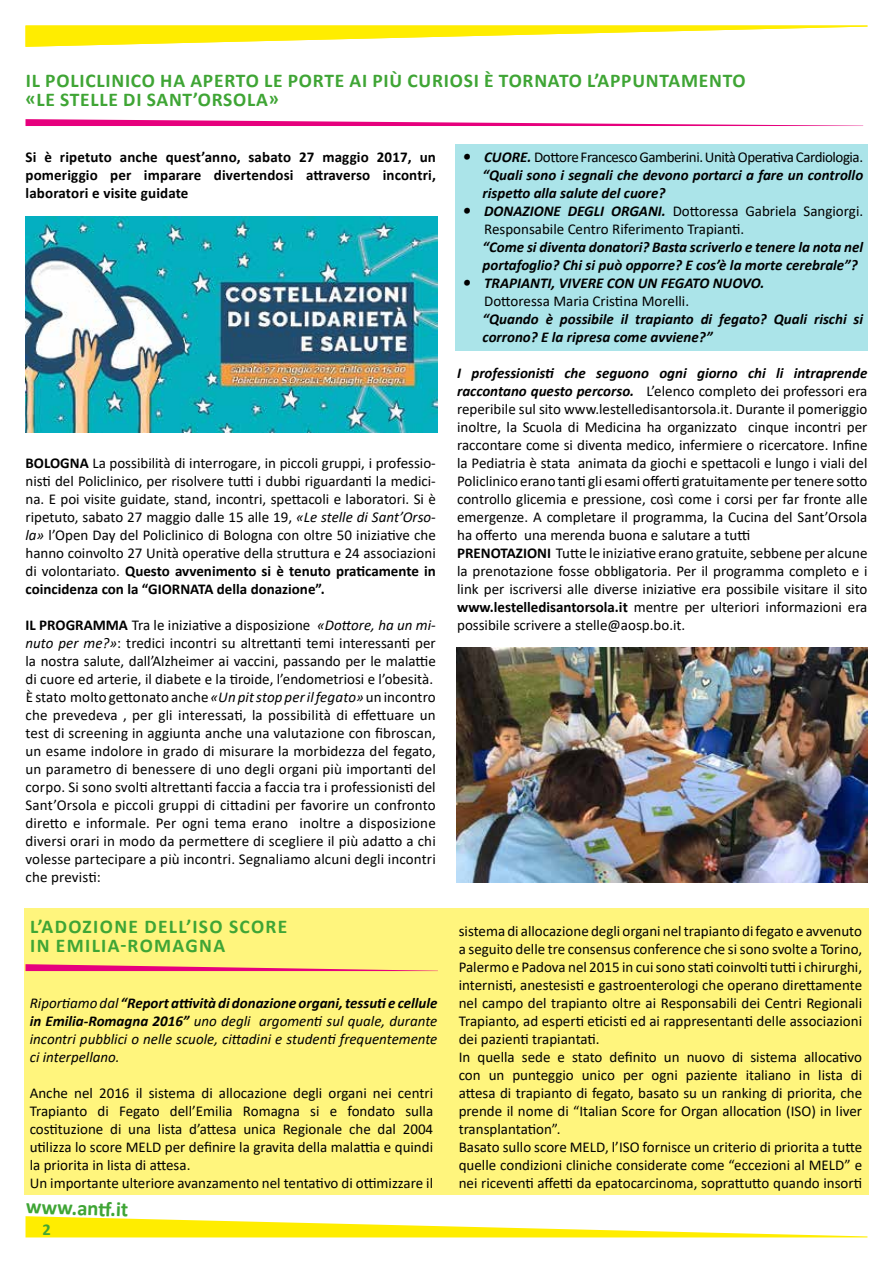
<style>
.page{position:relative;width:893px;height:1263px;background:#fff}
.page>*{position:absolute;margin:0;border:0;box-sizing:border-box;transform-origin:0 0}
.t1{font:700 21px "Calibri";color:#3fa535}
.t2{font:700 19.5px/19.5px "Calibri";letter-spacing:.04em;color:#3fa535}
.t3{font:700 19.5px/19.5px "Calibri";letter-spacing:.07em;color:#3fa535}
.t4{font:700 16.5px "Calibri";color:#3fa535}
.t5{font:15px/18px "Calibri";color:#000}
.t6{font:italic 700 15px/18px "Calibri";color:#000}
.t7{font:italic 15px/18px "Calibri";color:#000;text-align:justify}
.t8{font:700 15px/18px "Calibri";letter-spacing:.01em;color:#000;text-align:justify}
.s1{font-weight:700}
.s2{font-style:italic}
.s3{font-size:16.5px}
.s4{font-weight:400;font-style:normal}
.s5{font-weight:700;font-style:italic;font-size:16.5px}
.s6{font-weight:700;font-style:italic}
</style>
<div class="page">
<div style="left:455px;top:144px;width:412px;height:206px;background:#abe4e9"></div>
<div style="left:25px;top:908px;width:844px;height:286px;background:#fff57d"></div>
<svg style="left:26px;top:1216px;width:841px;height:21px"></svg>
<svg style="left:26px;top:26px;width:841px;height:21px"></svg>
<svg style="left:26px;top:119px;width:837px;height:7px"></svg>
<img style="left:456px;top:648px;width:411px;height:234px">
<img style="left:26px;top:216px;width:412px;height:216px">
<svg style="left:26px;top:964px;width:412px;height:7px"></svg>
<h2 class="t2" style="left:26px;top:70px;width:722px">Il policlinico ha aperto le porte ai più curiosi è tornato l’appuntamento «Le stelle di Sant’Orsola»</h2>
<p class="t8" style="left:26px;top:148px;width:412px">Si è ripetuto anche quest’anno, sabato 27 maggio 2017, un pomeriggio per imparare divertendosi attraverso incontri, laboratori e visite guidate</p>
<p class="t5" style="left:26px;top:454px;width:412px;text-align:justify;text-indent:44px"><span class="s1">NA</span> La possibilità di interrogare, in piccoli gruppi, i professio&shy;nisti del Policlinico, per risolvere tutti i dubbi riguardanti la medici&shy;na. E poi visite guidate, stand, incontri, spettacoli e laboratori. Si è ripetuto, sabato 27 maggio dalle 15 alle 19, <span class="s2">«Le stelle di Sant’Orso&shy;la»</span> l’Open Day del Policlinico di Bologna con oltre 50 iniziative che hanno coinvolto 27 Unità operative della struttura e 24 associazioni di volontariato. <span class="s1">Questo avvenimento si è tenuto praticamente in coincidenza con la “GIOR</span></p>
<p class="t8" style="left:26px;top:454px;width:10px">BOLOG</p>
<p class="t8" style="left:180px;top:580px;width:146px">NATA della donazione”.</p>
<p class="t5" style="left:26px;top:616px;width:412px;text-indent:106px">Tra le iniziative a disposizione <span class="s2">«Dottore, ha un mi&shy;nuto per me?»</span>: tredici incontri su altrettanti temi interessanti per la nostra salute, dall’Alzheimer ai vaccini, passando per le malattie di cuore ed arterie, il diabete e la tiroide, l’endometriosi e l’obesità. è stato molto gettonato anche <span class="s2">«Un pit stop per il fegato»</span> un incontro che prevedeva , per gli interessati, la possibilità di effettuare un test di screening in aggiunta anche una valutazione con fibroscan, un esame indolore in grado di misurare la morbidezza del fegato, un parametro di benessere di uno degli organi più importanti del corpo. Si sono svolti altrettanti faccia a faccia tra i professionisti del Sant’Orsola e piccoli gruppi di cittadini per favorire un confronto diretto e informale. Per ogni tema erano inoltre a disposizione diversi orari in modo da permettere di scegliere il più adatto a chi volesse partecipare a più incontri. Segnaliamo alcuni degli incontri che previsti:</p>
<p class="t8" style="left:26px;top:616px;width:24px">IL PROGRAMMA</p>
<h2 class="t3" style="left:30px;top:916px;width:259px">L’adozione dell’Iso Score in Emilia-Romagna</h2>
<p class="t7" style="left:30px;top:993px;width:409px">Riportiamo dal <span class="s1">“Report attività di donazione organi, tessuti e cellule in Emilia-Romagna 2016”</span> uno degli argomenti sul quale, durante incontri pubblici o nelle scuole, cittadini e studenti frequentemente ci interpellano.</p>
<p class="t5" style="left:30px;top:1084px;width:405px">Anche nel 2016 il sistema di allocazione degli organi nei centri Trapianto di Fegato dell’Emilia Romagna si e fondato sulla costituzione di una lista d’attesa unica Regionale che dal 2004 utilizza lo score MELD per definire la gravita della malattia e quindi la priorita in lista di attesa.<br>Un importante ulteriore avanzamento nel tentativo di ottimizzare il</p>
<h1 class="t1" style="left:27px;top:1191px;width:104px;rotate:2deg">www.antf.it</h1>
<p class="t4" style="left:43px;top:1218px;width:10px">2</p>
<p class="t6" style="left:483px;top:148px;width:382px;text-align:justify;text-indent:-20px"><span class="s3">•</span> CUORE. <span class="s4">Dottore Francesco Gamberini. Unità Operativa Cardiologia. </span>“Quali sono i segnali che devono portarci a fare un controllo rispetto alla salute del cuore?</p>
<p class="t5" style="left:484px;top:202px;width:381px;text-indent:-21px"><span class="s5">•</span> <span class="s6">DONAZIONE DEGLI ORGANI.</span> Dottoressa Gabriela Sangiorgi.<br>Responsabile Centro Riferimento Trapianti.</p>
<p class="t6" style="left:483px;top:238px;width:382px">“Come si diventa donatori? Basta scriverlo e tenere la nota nel portafoglio? Chi si può opporre? E cos’è la morte cerebrale”?</p>
<p class="t6" style="left:484px;top:274px;width:282px;text-indent:-21px"><span class="s3">•</span> TRAPIANTI, VIVERE CON UN FEGATO NUOVO.<br><span class="s4">Dottoressa Maria Cristina Morelli.</span></p>
<p class="t6" style="left:483px;top:310px;width:382px">“Quando è possibile il trapianto di fegato? Quali rischi si corrono? E la ripresa come avviene?”</p>
<p class="t5" style="left:457px;top:364px;width:412px;text-align:justify"><span class="s6">I professionisti che seguono ogni giorno chi li intraprende raccontano questo percorso.</span> L’elenco completo dei professori era reperibile sul sito www.lestelledisantorsola.it. Durante il pomeriggio inoltre, la Scuola di Medicina ha organizzato cinque incontri per raccontare come si diventa medico, infermiere o ricercatore. Infine la Pediatria è stata animata da giochi e spettacoli e lungo i viali del Policlinico erano tanti gli esami offerti gratuitamente per tenere sotto controllo glicemia e pressione, così come i corsi per far fronte alle emergenze. A completare il programma, la Cucina del Sant’Orsola ha offerto una merenda buona e salutare a tutti</p>
<p class="t8" style="left:457px;top:544px;width:43px">PRENOTAZ</p>
<p class="t5" style="left:457px;top:544px;width:412px;text-align:justify;text-indent:66px"><span class="s1">IONI</span> Tutte le iniziative erano gratuite, sebbene per alcune la prenotazione fosse obbligatoria. Per il programma completo e i link per iscriversi alle diverse iniziative era possibile visitare il sito <span class="s1">www.lestelledisantorsola.it</span> mentre per ulteriori informazioni era possibile scrivere a stelle@aosp.bo.it.</p>
<p class="t5" style="left:459px;top:922px;width:405px">sistema di allocazione degli organi nel trapianto di fegato e avvenuto a seguito delle tre consensus conference che si sono svolte a Torino, Palermo e Padova nel 2015 in cui sono stati coinvolti tutti i chirurghi, internisti, anestesisti e gastroenterologi che operano direttamente nel campo del trapianto oltre ai Responsabili dei Centri Regionali Trapianto, ad esperti eticisti ed ai rappresentanti delle associazioni dei pazienti trapiantati.<br>In quella sede e stato definito un nuovo di sistema allocativo con un punteggio unico per ogni paziente italiano in lista di attesa di trapianto di fegato, basato su un ranking di priorita, che prende il nome di “Italian Score for Organ allocation (ISO) in liver transplantation”.<br>Basato sullo score MELD, l’ISO fornisce un criterio di priorita a tutte quelle condizioni cliniche considerate come “eccezioni al MELD” e nei riceventi affetti da epatocarcinoma, soprattutto quando insorti</p>
</div>
